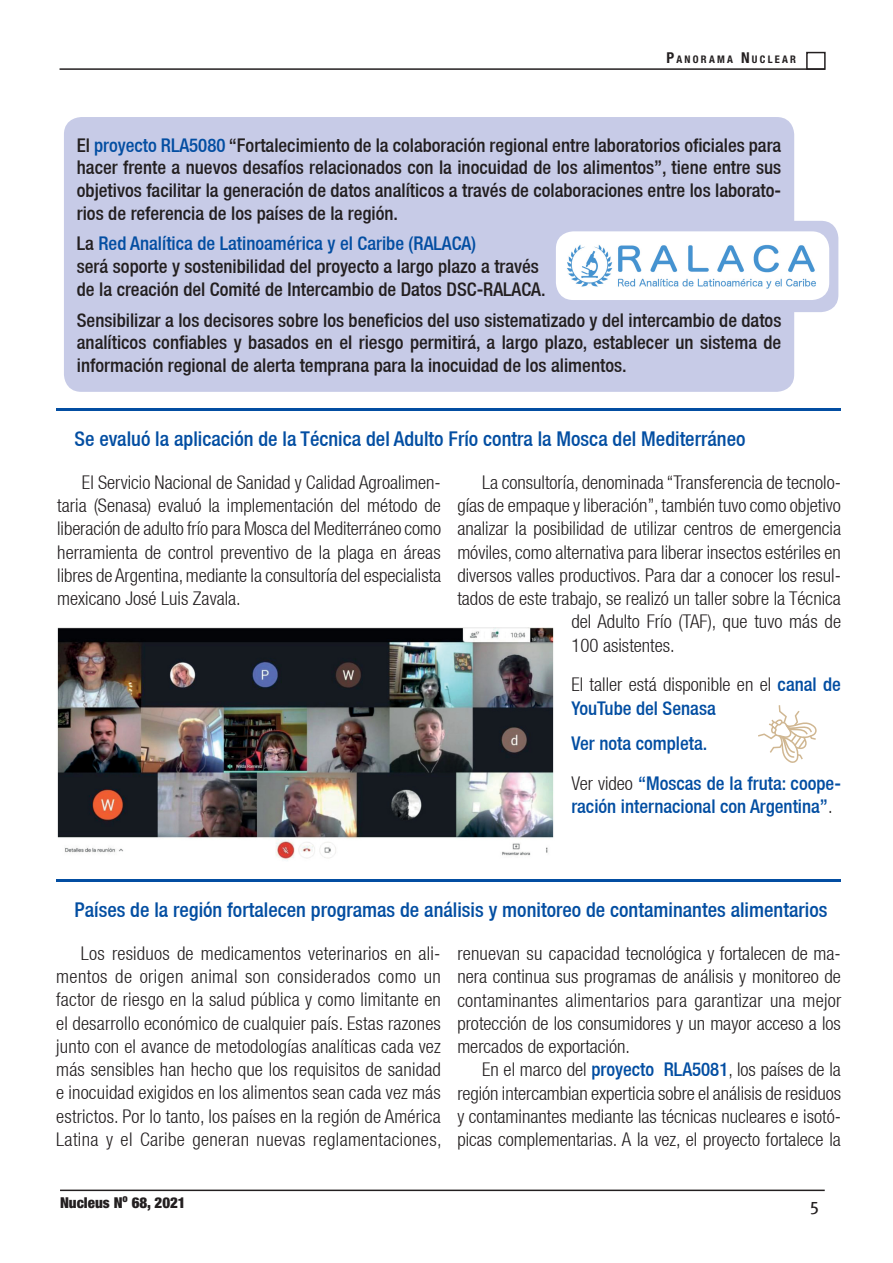
<style>
.page{position:relative;width:893px;height:1263px;background:#fff}
.page>*{position:absolute;margin:0;border:0;box-sizing:border-box;transform-origin:0 0}
.t1{font:500 condensed 20.4px "Helvetica Neue LT";color:#034ea2}
.t2{font:300 condensed 18.9px/23.2px "Helvetica Neue LT";color:#231f20;text-align:justify}
.t3{font:500 condensed 18.9px/22.6px "Helvetica Neue LT";color:#231f20;text-align:justify}
.t4{font:500 condensed 18.9px/39.8px "Helvetica Neue LT";color:#034ea2}
.t5{font:18px "Meta";color:#231f20}
.t6{font:900 condensed 15px "Helvetica Neue LT Std";color:#231f20}
.t7{font:700 condensed 10.5px "Helvetica Neue LT Std";letter-spacing:.215em;color:#231f20}
.s1{font-size:15px}
.s2{color:#034ea2}
.s3{font-weight:500;color:#034ea2}
.s4{font-weight:300;color:#231f20}
</style>
<div class="page">
<div style="left:806px;top:52px;width:20px;height:18px;border:2px solid #231f20"></div>
<hr style="left:60px;top:68px;width:765px;height:2px;background:#231f20">
<hr style="left:60px;top:1189px;width:765px;height:2px;background:#231f20">
<hr style="left:57px;top:408px;width:784px;height:3px;background:#034ea2">
<img style="left:57px;top:627px;width:497px;height:234px">
<svg style="left:758px;top:705px;width:59px;height:58px"></svg>
<div style="left:587px;top:221px;width:251px;height:91px;background:#c7cbe7;border-radius:17px"></div>
<div style="left:64px;top:117px;width:730px;height:275px;background:#c7cbe7;border-radius:17px"></div>
<div style="left:556px;top:231px;width:273px;height:69px;background:#fff;border-radius:17px"></div>
<img style="left:567px;top:244px;width:249px;height:45px">
<hr style="left:57px;top:879px;width:784px;height:3px;background:#034ea2">
<p class="t7" style="left:666px;top:53px;width:131px"><span class="s1">P</span>ANORAMA <span class="s1">N</span> UCLEAR</p>
<p class="t3" style="left:77px;top:133px;width:706px">El <span class="s2">proyecto RLA5080</span> “Fortalecimiento de la colaboración regional entre laboratorios oficiales para hacer frente a nuevos desafíos relacionados con la inocuidad de los alimentos”, tiene entre sus objetivos facilitar la generación de datos analíticos a través de colaboraciones entre los laborato&shy;rios de referencia de los países de la región.</p>
<p class="t3" style="left:77px;top:232px;width:470px;text-align:left">La <span class="s2">Red Analítica de Latinoamérica y el Caribe (RALACA)<br></span>será soporte y sostenibilidad del proyecto a largo plazo a través de la creación del Comité de Intercambio de Datos DSC-RALACA.</p>
<p class="t3" style="left:77px;top:308px;width:706px">Sensibilizar a los decisores sobre los beneficios del uso sistematizado y del intercambio de datos analíticos confiables y basados en el riesgo permitirá, a largo plazo, establecer un sistema de información regional de alerta temprana para la inocuidad de los alimentos.</p>
<p class="t1" style="left:75px;top:426px;width:672px">Se evaluó la aplicación de la Técnica del Adulto Frío contra la Mosca del Mediterráneo</p>
<p class="t2" style="left:57px;top:470px;width:385px;text-indent:25px">El Servicio Nacional de Sanidad y Calidad Agroalimen&shy;taria (Senasa) evaluó la implementación del método de liberación de adulto frío para Mosca del Mediterráneo como herramienta de control preventivo de la plaga en áreas libres de Argentina, mediante la consultoría del especialista mexicano José Luis Zavala.</p>
<p class="t2" style="left:482px;top:470px;width:360px">La consultoría, denominada “Transferencia de tecnolo-</p>
<p class="t2" style="left:457px;top:494px;width:385px">gías de empaque y liberación”, también tuvo como objetivo</p>
<p class="t2" style="left:457px;top:517px;width:385px">analizar la posibilidad de utilizar centros de emergencia</p>
<p class="t2" style="left:457px;top:540px;width:385px">móviles, como alternativa para liberar insectos estériles en</p>
<p class="t2" style="left:457px;top:563px;width:385px">diversos valles productivos. Para dar a conocer los resul-</p>
<p class="t2" style="left:457px;top:587px;width:385px">tados de este trabajo, se realizó un taller sobre la Técnica</p>
<p class="t2" style="left:571px;top:610px;width:271px">del Adulto Frío (TAF), que tuvo más de</p>
<p class="t2" style="left:571px;top:633px;width:105px">100 asistentes.</p>
<p class="t2" style="left:571px;top:673px;width:271px">El taller está disponible en el <span class="s3">canal de<br>YouTube del Senasa</span></p>
<p class="t4" style="left:571px;top:723px;width:271px">Ver nota completa.<br><span class="s4">Ver video</span> “Moscas de la fruta: coope-</p>
<p class="t4" style="left:571px;top:786px;width:263px">ración internacional con Argentina”<span class="s4">.</span></p>
<p class="t1" style="left:75px;top:898px;width:754px">Países de la región fortalecen programas de análisis y monitoreo de contaminantes alimentarios</p>
<p class="t2" style="left:56px;top:941px;width:387px;text-indent:25px">Los residuos de medicamentos veterinarios en ali&shy;mentos de origen animal son considerados como un factor de riesgo en la salud pública y como limitante en el desarrollo económico de cualquier país. Estas razones junto con el avance de metodologías analíticas cada vez más sensibles han hecho que los requisitos de sanidad e inocuidad exigidos en los alimentos sean cada vez más estrictos. Por lo tanto, los países en la región de América Latina y el Caribe generan nuevas reglamentaciones,</p>
<p class="t2" style="left:457px;top:941px;width:386px">renuevan su capacidad tecnológica y fortalecen de ma&shy;nera continua sus programas de análisis y monitoreo de contaminantes alimentarios para garantizar una mejor protección de los consumidores y un mayor acceso a los mercados de exportación.</p>
<p class="t2" style="left:457px;top:1058px;width:385px;text-indent:25px">En el marco del <span class="s3">proyecto RLA5081</span>, los países de la región intercambian experticia sobre el análisis de residuos y contaminantes mediante las técnicas nucleares e isotó&shy;picas complementarias. A la vez, el proyecto fortalece la</p>
<p class="t6" style="left:60px;top:1193px;width:127px">Nucleus N<sup>o</sup> 68, 2021</p>
<p class="t5" style="left:810px;top:1194px;width:10px">5</p>
</div>
